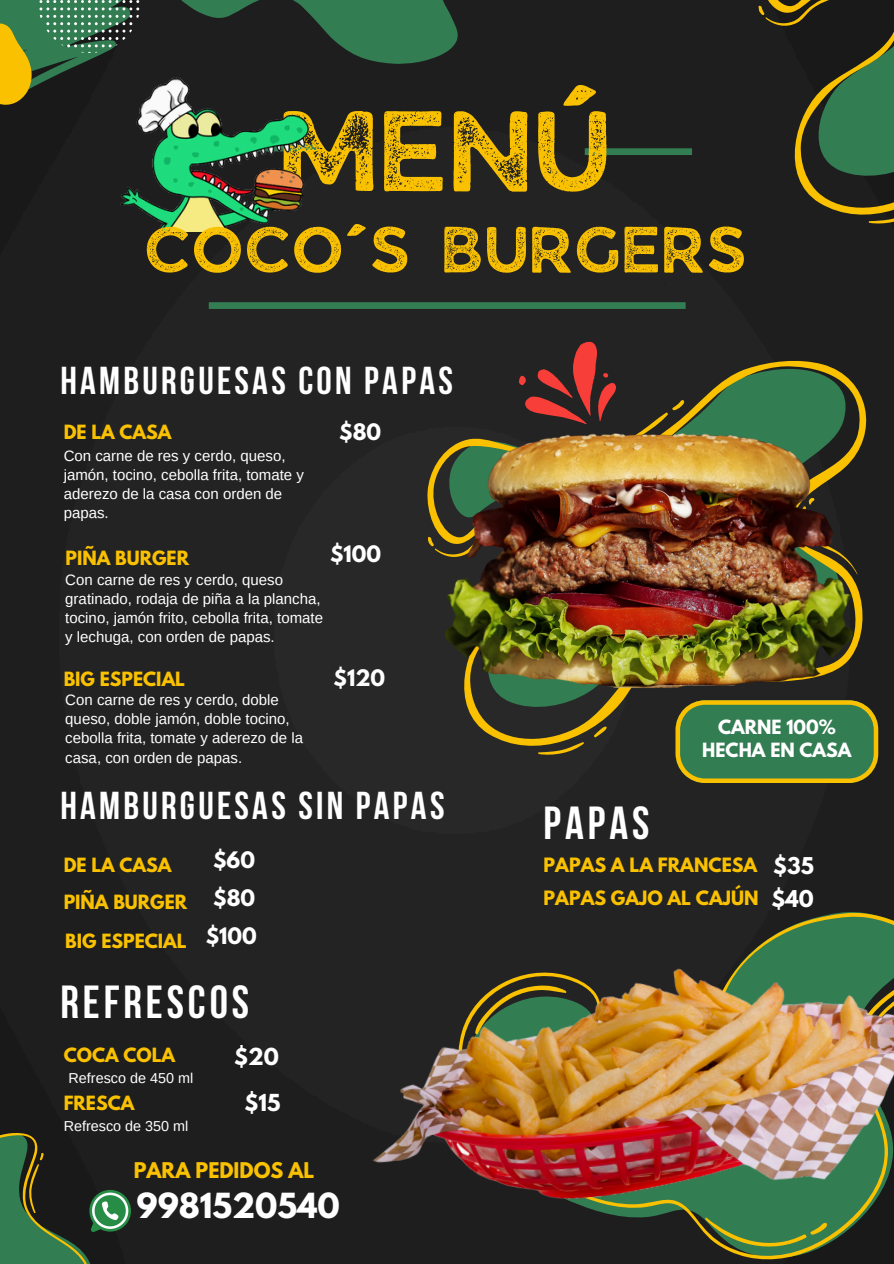
<style>
.page{position:relative;width:894px;height:1264px;background:#fff}
.page>*{position:absolute;margin:0;border:0;box-sizing:border-box;transform-origin:0 0}
.t1{font:108px "JA Jaya Giri Sans Rough";color:#fac101}
.t2{font:61.65px "JA Jaya Giri Sans Rough";color:#fac101}
.t3{font:700 46.2px "Bebas Neue";letter-spacing:.085em;color:#fff}
.t4{font:700 38.7px "Bebas Neue";letter-spacing:.085em;color:#fff}
.t5{font:700 30.6px "League Spartan";color:#fff}
.t6{font:700 20.7px "League Spartan";color:#fff}
.t7{font:700 20.55px "League Spartan";color:#fff}
.t8{font:700 20.1px "League Spartan";color:#fff}
.t9{font:700 19.2px "League Spartan";color:#fac101}
.t10{font:700 17.55px "League Spartan";color:#fac101}
.t11{font:700 17.4px "League Spartan";color:#fac101}
.t12{font:700 17.4px/23.7px "League Spartan";color:#fff;text-align:center}
.t13{font:15px/19.2px "Arimo";color:#fff}
.t14{font:14.4px "Arimo";color:#fff}
</style>
<div class="page">
<div style="left:0;top:0;width:893px;height:1263px;background:#232323"></div>
<div style="left:407px;top:741px;width:486px;height:522px;background:#232323"></div>
<svg style="left:700px;top:1255px;width:128px;height:8px"></svg>
<svg style="left:0;top:0;width:495px;height:111px"></svg>
<svg style="left:675px;top:770px;width:203px;height:13px"></svg>
<img style="left:346px;top:918px;width:547px;height:337px">
<svg style="left:414px;top:350px;width:479px;height:420px"></svg>
<svg style="left:537px;top:741px;width:48px;height:16px"></svg>
<svg style="left:592px;top:726px;width:15px;height:12px"></svg>
<svg style="left:517px;top:340px;width:168px;height:42px"></svg>
<img style="left:412px;top:382px;width:449px;height:318px">
<svg style="left:745px;top:0;width:148px;height:239px"></svg>
<div style="left:209px;top:302px;width:476px;height:7px;background:#337d53"></div>
<div style="left:584px;top:148px;width:107px;height:7px;background:#337d53"></div>
<div style="left:209px;top:145px;width:109px;height:6px;background:#337d53"></div>
<img style="left:109px;top:72px;width:208px;height:160px">
<svg style="left:0;top:1130px;width:131px;height:133px"></svg>
<p class="t1" style="left:283px;top:106px;width:335px">MENÚ</p>
<h6 class="t2" style="left:147px;top:224px;width:604px">COCO´S BURGERS</h6>
<p class="t4" style="left:60px;top:365px;width:394px">HAMBURGUESAS CON PAPAS</p>
<h1 class="t11" style="left:64px;top:423px;width:109px">DE LA CASA</h1>
<h2 class="t8" style="left:339px;top:422px;width:43px">$80</h2>
<p class="t13" style="left:64px;top:446px;width:242px">Con carne de res y cerdo, queso, jamón, tocino, cebolla frita, tomate y aderezo de la casa con orden de papas.</p>
<p class="t11" style="left:65px;top:549px;width:125px">PIÑA BURGER</p>
<h6 class="t13" style="left:65px;top:570px;width:259px">Con carne de res y cerdo, queso gratinado, rodaja de piña a la plancha, tocino, jamón frito, cebolla frita, tomate y lechuga, con orden de papas.</h6>
<p class="t8" style="left:330px;top:544px;width:53px">$100</p>
<p class="t11" style="left:64px;top:670px;width:123px">BIG ESPECIAL</p>
<p class="t13" style="left:65px;top:690px;width:239px">Con carne de res y cerdo, doble queso, doble jamón, doble tocino, cebolla frita, tomate y aderezo de la casa, con orden de papas.</p>
<p class="t8" style="left:333px;top:667px;width:53px">$120</p>
<p class="t4" style="left:60px;top:790px;width:385px">HAMBURGUESAS SIN PAPAS</p>
<h6 class="t11" style="left:64px;top:856px;width:109px">DE LA CASA</h6>
<p class="t8" style="left:213px;top:849px;width:43px">$60</p>
<h6 class="t11" style="left:64px;top:893px;width:125px">PIÑA BURGER</h6>
<p class="t8" style="left:213px;top:887px;width:43px">$80</p>
<h6 class="t11" style="left:65px;top:931px;width:123px">BIG ESPECIAL</h6>
<p class="t8" style="left:206px;top:925px;width:53px">$100</p>
<p class="t3" style="left:60px;top:982px;width:190px">REFRESCOS</p>
<p class="t11" style="left:64px;top:1046px;width:113px">COCA COLA</p>
<p class="t6" style="left:234px;top:1046px;width:46px">$20</p>
<p class="t6" style="left:244px;top:1092px;width:37px">$15</p>
<p class="t14" style="left:69px;top:1069px;width:126px">Refresco de 450 ml</p>
<h6 class="t14" style="left:64px;top:1117px;width:126px">Refresco de 350 ml</h6>
<p class="t11" style="left:64px;top:1094px;width:72px">FRESCA</p>
<p class="t9" style="left:134px;top:1160px;width:182px">PARA PEDIDOS AL</p>
<p class="t5" style="left:136px;top:1190px;width:205px">9981520540</p>
<p class="t3" style="left:543px;top:804px;width:107px">PAPAS</p>
<h6 class="t12" style="left:702px;top:717px;width:151px">CARNE 100%<br>HECHA EN CASA</h6>
<h6 class="t10" style="left:543px;top:856px;width:215px">PAPAS A LA FRANCESA</h6>
<p class="t7" style="left:773px;top:855px;width:42px">$35</p>
<p class="t10" style="left:543px;top:889px;width:216px">PAPAS GAJO AL CAJÚN</p>
<p class="t7" style="left:771px;top:888px;width:44px">$40</p>
</div>
